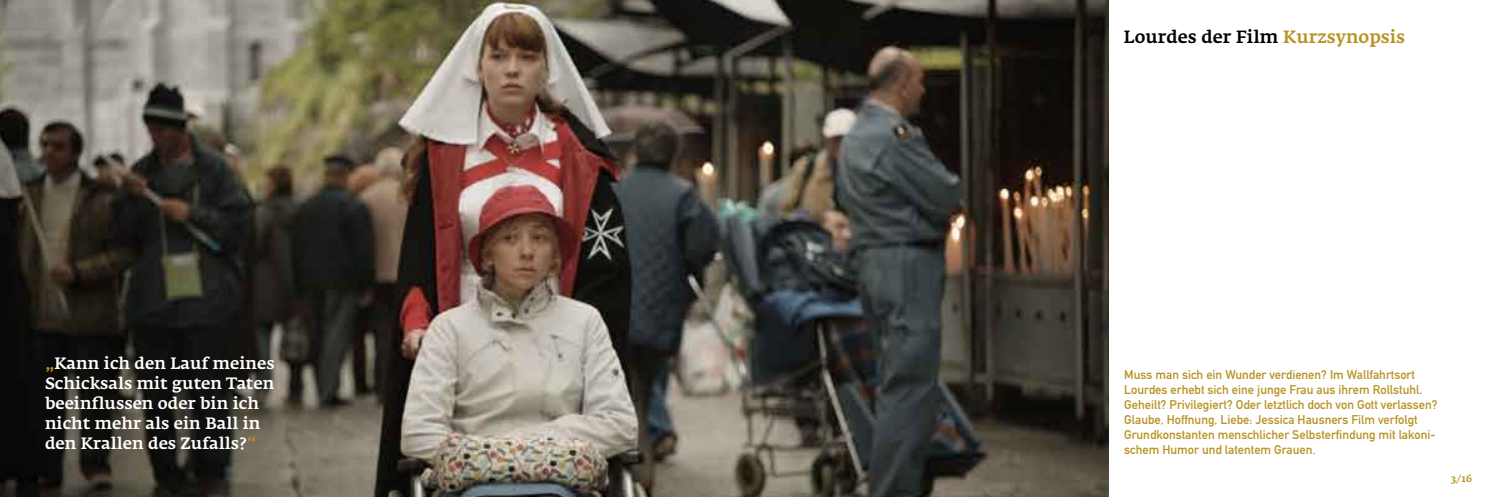
<style>
.page{position:relative;width:1489px;height:497px;background:#fff}
.page>*{position:absolute;margin:0;border:0;box-sizing:border-box;transform-origin:0 0}
.t1{font:500 17.5px "Fedra Serif A";color:#000}
.t2{font:500 16.25px/20px "Fedra Serif A";color:#fff}
.t3{font:12.5px/15px "DIN Mittelschrift";color:#b89223}
.t4{font:500 10px "Fedra Serif A";color:#b89223}
.s1{color:#b89223}
</style>
<div class="page">
<img style="left:0;top:0;width:1108px;height:496px">
<h2 class="t2" style="left:45px;top:352px;width:231px"><span class="s1">„</span>Kann ich den Lauf meines<br>Schicksals mit guten Taten beeinflussen oder bin ich nicht mehr als ein Ball in den Krallen des Zufalls?<span class="s1">“</span></h2>
<h1 class="t1" style="left:1123px;top:26px;width:283px">Lourdes der Film <span class="s1">Kurzsynopsis</span></h1>
<p class="t3" style="left:1124px;top:366px;width:315px">Muss man sich ein Wunder verdienen? Im Wallfahrtsort Lourdes erhebt sich eine junge Frau aus ihrem Rollstuhl.<br>Geheilt? Privilegiert? Oder letztlich doch von Gott verlassen?<br>Glaube, Hoffnung, Liebe: Jessica Hausners Film verfolgt Grundkonstanten menschlicher Selbsterfindung mit lakoni&shy;schem Humor und latentem Grauen.</p>
<p class="t4" style="left:1450px;top:472px;width:22px">3/16</p>
</div>
